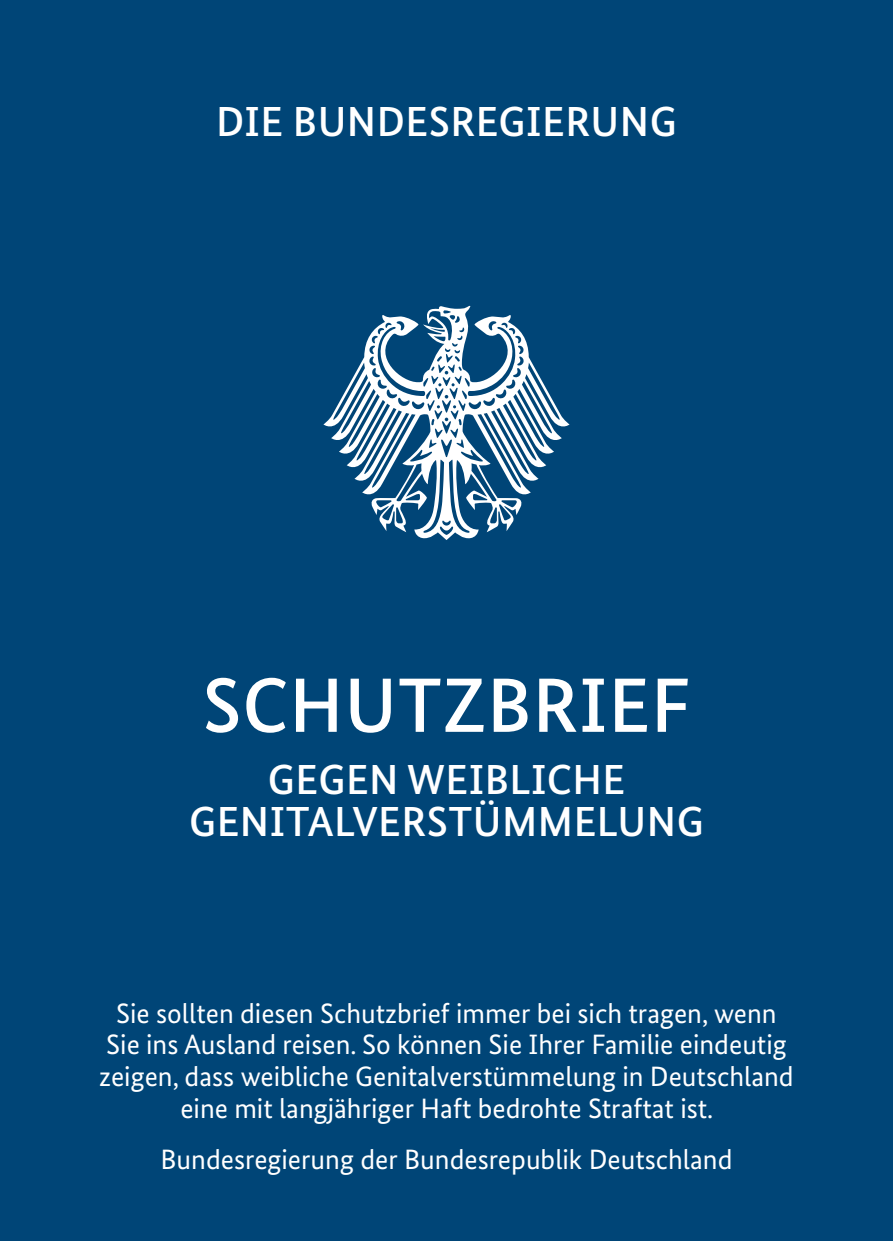
<style>
.page{position:relative;width:893px;height:1241px;background:#fff}
.page>*{position:absolute;margin:0;border:0;box-sizing:border-box;transform-origin:0 0}
.t1{font:500 77px "Bundes Sans";letter-spacing:.01em;color:#fff}
.t2{font:500 42px/42px "Bundes Sans";letter-spacing:.01em;color:#fff;text-align:center}
.t3{font:28px/31.5px "Bundes Sans";color:#fff;text-align:center}
</style>
<div class="page">
<div style="left:0;top:0;width:893px;height:1240px;background:#004577"></div>
<svg style="left:323px;top:306px;width:246px;height:234px"></svg>
<p class="t2" style="left:216px;top:100px;width:462px">DIE BUNDESREGIERUNG</p>
<p class="t1" style="left:203px;top:658px;width:489px">SCHUTZBRIEF</p>
<p class="t2" style="left:189px;top:757px;width:516px">GEGEN WEIBLICHE<br>GENITALVERSTÜMMELUNG</p>
<p class="t3" style="left:99px;top:997px;width:696px">Sie sollten diesen Schutzbrief immer bei sich tragen, wenn Sie ins Ausland reisen. So können Sie Ihrer Familie eindeutig zeigen, dass weibliche Genitalverstümmelung in Deutschland eine mit langjähriger Haft bedrohte Straftat ist.</p>
<p class="t3" style="left:160px;top:1142px;width:573px">Bundesregierung der Bundesrepublik Deutschland</p>
</div>
